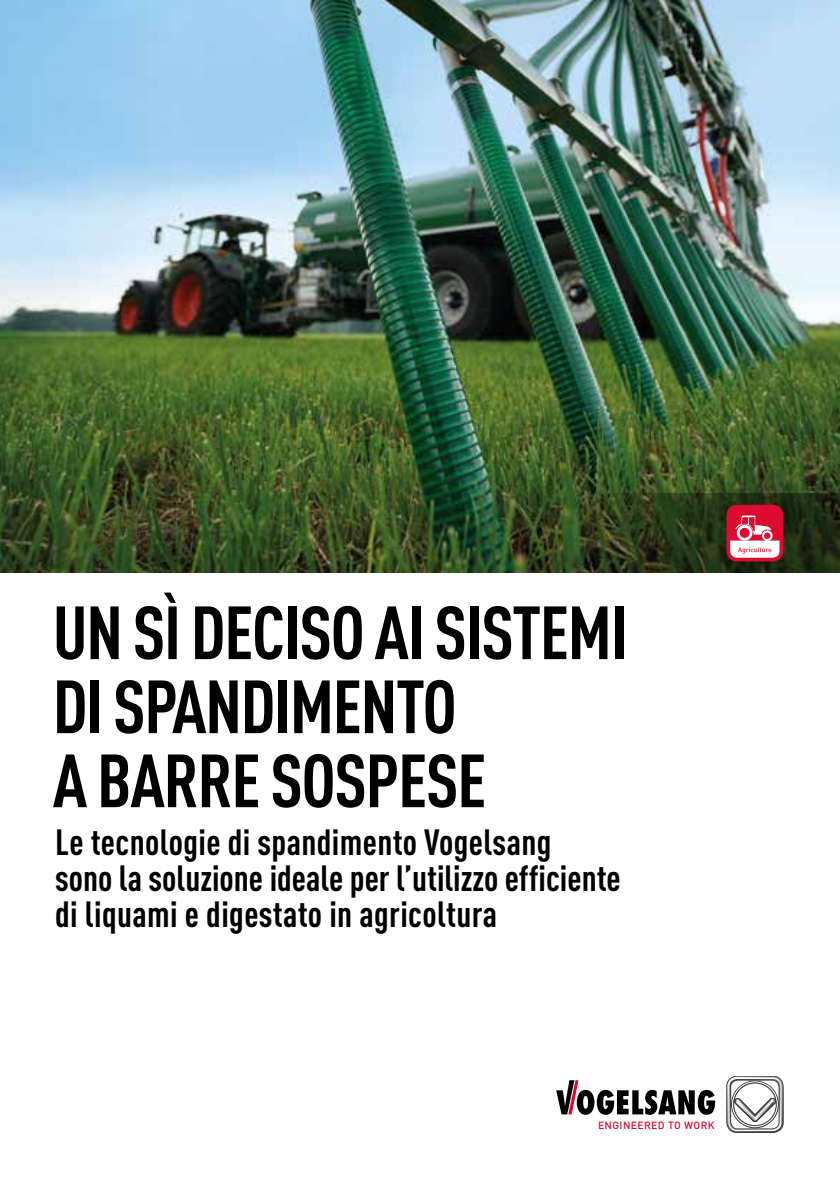
<style>
.page{position:relative;width:840px;height:1191px;background:#fff}
.page>*{position:absolute;margin:0;border:0;box-sizing:border-box;transform-origin:0 0}
.t1{font:700 condensed 74px/74px "DIN Pro";letter-spacing:-.02em;color:#000}
.t2{font:700 condensed 36px/36px "DIN Pro";letter-spacing:.01em;color:#000}
.t3{font:500 10.4px "DINOT";letter-spacing:.035em;color:#dd0b2f}
</style>
<div class="page">
<img style="left:0;top:0;width:839px;height:573px">
<svg style="left:556px;top:493px;width:283px;height:80px;background:#293719"></svg>
<div style="left:726px;top:505px;width:56px;height:56px;background:#dd0b2f;border-radius:11px"></div>
<svg style="left:730px;top:515px;width:49px;height:43px"></svg>
<svg style="left:556px;top:1080px;width:158px;height:34px"></svg>
<svg style="left:726px;top:1076px;width:56px;height:56px"></svg>
<h1 class="t1" style="left:53px;top:590px;width:576px">UN SÌ DECISO AI SISTEMI<br>DI SPANDIMENTO<br>A BARRE SOSPESE</h1>
<p class="t2" style="left:55px;top:821px;width:566px">Le tecnologie di spandimento Vogelsang<br>sono la soluzione ideale per l’utilizzo efficiente di liquami e digestato in agricoltura</p>
<p class="t3" style="left:597px;top:1118px;width:118px">ENGINEERED TO WORK</p>
</div>
